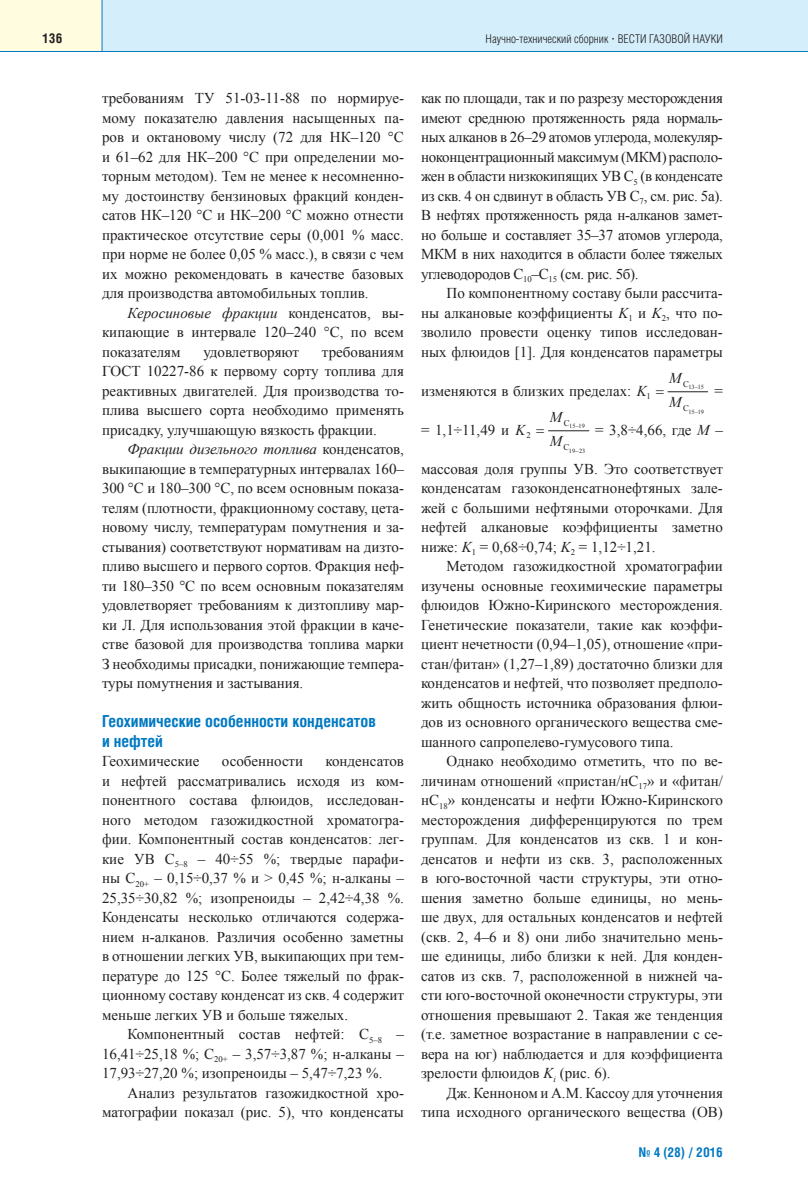
<style>
.page{position:relative;width:808px;height:1191px;background:#fff}
.page>*{position:absolute;margin:0;border:0;box-sizing:border-box;transform-origin:0 0}
.t1{font:700 16.5px/19.5px "Helios Cond";color:#0079c2}
.t2{font:15px/19.5px "Times New Roman";color:#231f20;text-align:justify}
.t3{font:italic 15px/24px "Times New Roman";color:#231f20}
.t4{font:700 13.5px "Helios Cond";color:#0079c2}
.t5{font:700 13.5px "Helios Cond";color:#231f20}
.t6{font:300 12px "Helios Cond";color:#231f20}
.t7{font:8.7px "Times New Roman";color:#231f20}
.t8{font:6.3px "Times New Roman";color:#231f20}
.s1{font-family:"Times New Roman";font-weight:700}
.s2{font-style:italic}
</style>
<div class="page">
<div style="left:102px;top:0;width:706px;height:51px;background:#d4effb"></div>
<div style="left:0;top:0;width:102px;height:51px;background:#fffce0"></div>
<hr style="left:0;top:51px;width:808px;height:1px;background:#0079c2">
<hr style="left:102px;top:0;width:1px;height:51px;background:#0079c2">
<hr style="left:668px;top:391px;width:40px;height:1px;background:#231f20">
<hr style="left:548px;top:430px;width:41px;height:1px;background:#231f20">
<p class="t5" style="left:42px;top:33px;width:21px">136</p>
<p class="t6" style="left:486px;top:34px;width:239px">Научно-технический сборник <span class="s1">·</span> ВЕСТИ ГАЗОВОЙ НАУКИ</p>
<p class="t2" style="left:102px;top:88px;width:303px">требованиям ТУ 51-03-11-88 по нормируе&shy;мому показателю давления насыщенных па&shy;ров и октановому числу (72 для НК–120 °С и 61–62 для НК–200 °С при определении мо&shy;торным методом). Тем не менее к несомненно&shy;му достоинству бензиновых фракций конден&shy;сатов НК–120 °С и НК–200 °С можно отнести практическое отсутствие серы (0,001 % масс. при норме не более 0,05 % масс.), в связи с чем их можно рекомендовать в качестве базовых для производства автомобильных топлив.</p>
<p class="t2" style="left:102px;top:303px;width:303px;text-indent:26px"><span class="s2">Керосиновые фракции</span> конденсатов, вы&shy;кипающие в интервале 120–240 °С, по всем показателям</p>
<p class="t2" style="left:102px;top:342px;width:303px;text-indent:220px">требованиям ГОСТ 10227-86 к первому сорту топлива для реактивных двигателей. Для производства то&shy;плива высшего сорта необходимо применять присадку, улучшающую вязкость фракции.</p>
<p class="t2" style="left:102px;top:439px;width:303px;text-indent:26px"><span class="s2">Фракции дизельного топлива</span> конденсатов, выкипающие в температурных интервалах 160– 300 °С и 180–300 °С, по всем основным показа&shy;телям (плотности, фракционному составу, цета&shy;новому числу, температурам помутнения и за&shy;стывания) соответствуют нормативам на дизто&shy;пливо высшего и первого сортов. Фракция неф&shy;ти 180–350 °С по всем основным показателям удовлетворяет требованиям к дизтопливу мар&shy;ки Л. Для использования этой фракции в каче&shy;стве базовой для производства топлива марки З необходимы присадки, понижающие темпера&shy;туры помутнения и застывания.</p>
<p class="t1" style="left:102px;top:713px;width:275px">Геохимические особенности конденсатов и нефтей</p>
<p class="t2" style="left:102px;top:751px;width:99px">Геохимические</p>
<p class="t2" style="left:222px;top:751px;width:83px">особенности</p>
<p class="t2" style="left:203px;top:342px;width:97px">удовлетворяют</p>
<p class="t2" style="left:102px;top:751px;width:303px;text-indent:223px">конденсатов и нефтей рассматривались исходя из ком&shy;понентного состава флюидов, исследован&shy;ного методом газожидкостной хроматогра&shy;фии. Компонентный состав конденсатов: лег&shy;кие УВ С<sub>5–8</sub> – 40÷55 %; твердые парафи&shy;ны С<sub>20+</sub> – 0,15÷0,37 % и &gt; 0,45 %; н-алканы – 25,35÷30,82 %; изопреноиды – 2,42÷4,38 %.<br>Конденсаты несколько отличаются содержа&shy;нием н-алканов. Различия особенно заметны в отношении легких УВ, выкипающих при тем&shy;пературе до 125 °С. Более тяжелый по фрак&shy;ционному составу конденсат из скв. 4 содержит меньше легких УВ и больше тяжелых.</p>
<p class="t2" style="left:102px;top:1024px;width:303px;text-indent:26px">Компонентный состав нефтей: С<sub>5–8</sub> – 16,41÷25,18 %; С<sub>20+</sub> – 3,57÷3,87 %; н-алканы – 17,93÷27,20 %; изопреноиды – 5,47÷7,23 %.</p>
<p class="t2" style="left:102px;top:1083px;width:303px;text-align:right">Анализ результатов газожидкостной хро&shy;матографии показал (рис. 5), что конденсаты</p>
<p class="t2" style="left:421px;top:88px;width:303px">как по площади, так и по разрезу месторождения имеют среднюю протяженность ряда нормаль&shy;ных алканов в 26–29 атомов углерода, молекуляр&shy;ноконцентрационный максимум (МКМ) располо&shy;жен в области низкокипящих УВ С<sub>5</sub> (в конденсате из скв. 4 он сдвинут в область УВ С<sub>7</sub>, см. рис. 5а).<br>В нефтях протяженность ряда н-алканов замет&shy;но больше и составляет 35–37 атомов углерода, МКМ в них находится в области более тяжелых углеводородов С<sub>10</sub>–С<sub>15</sub> (см. рис. 5б).</p>
<p class="t2" style="left:421px;top:283px;width:303px;text-indent:26px">По компонентному составу были рассчита&shy;ны алкановые коэффициенты <span class="s2">K</span><sub>1</sub> и <span class="s2">K</span><sub>2</sub>, что по&shy;зволило провести оценку типов исследован&shy;ных флюидов [1]. Для конденсатов параметры</p>
<p class="t2" style="left:421px;top:381px;width:227px">изменяются в близких пределах: <span class="s2">K</span></p>
<p class="t8" style="left:688px;top:384px;width:17px">13–15</p>
<p class="t8" style="left:688px;top:408px;width:17px">15–19</p>
<p class="t3" style="left:669px;top:366px;width:14px">M<br>M</p>
<p class="t2" style="left:714px;top:381px;width:10px">=</p>
<p class="t7" style="left:646px;top:392px;width:6px">1</p>
<p class="t3" style="left:550px;top:405px;width:14px">M<br>M</p>
<p class="t2" style="left:421px;top:420px;width:106px">= 1,1÷11,49 и <span class="s2">K</span></p>
<p class="t8" style="left:569px;top:423px;width:17px">15–19</p>
<p class="t8" style="left:569px;top:447px;width:18px">19–23</p>
<p class="t2" style="left:595px;top:420px;width:129px">= 3,8÷4,66, где <span class="s2">M</span> –</p>
<p class="t2" style="left:421px;top:459px;width:303px">массовая доля группы УВ. Это соответствует конденсатам газоконденсатнонефтяных зале&shy;жей с большими нефтяными оторочками. Для нефтей алкановые коэффициенты заметно ниже: <span class="s2">K</span><sub>1</sub> = 0,68÷0,74; <span class="s2">K</span><sub>2</sub> = 1,12÷1,21.</p>
<p class="t2" style="left:421px;top:556px;width:303px;text-indent:26px">Методом газожидкостной хроматографии изучены основные геохимические параметры флюидов Южно-Киринского месторождения.<br>Генетические показатели, такие как коэффи&shy;циент нечетности (0,94–1,05), отношение «при&shy;стан/фитан» (1,27–1,89) достаточно близки для конденсатов и нефтей, что позволяет предполо&shy;жить общность источника образования флюи&shy;дов из основного органического вещества сме&shy;шанного сапропелево-гумусового типа.</p>
<p class="t2" style="left:421px;top:751px;width:303px;text-indent:26px">Однако необходимо отметить, что по ве&shy;личинам отношений «пристан/нС<sub>17</sub>» и «фитан/ нС<sub>18</sub>» конденсаты и нефти Южно-Киринского месторождения дифференцируются по трем группам. Для конденсатов из скв. 1 и кон&shy;денсатов и нефти из скв. 3, расположенных в юго-восточной части структуры, эти отно&shy;шения заметно больше единицы, но мень&shy;ше двух, для остальных конденсатов и нефтей (скв. 2, 4–6 и 8) они либо значительно мень&shy;ше единицы, либо близки к ней. Для конден&shy;сатов из скв. 7, расположенной в нижней ча&shy;сти юго-восточной оконечности структуры, эти отношения превышают 2. Такая же тенденция (т.е. заметное возрастание в направлении с се&shy;вера на юг) наблюдается и для коэффициента зрелости флюидов <span class="s2">K</span><sub>i</sub> (рис. 6).</p>
<p class="t2" style="left:421px;top:1083px;width:303px;text-align:right">Дж. Кенноном и А.М. Кассоу для уточнения типа исходного органического вещества (ОВ)</p>
<p class="t7" style="left:526px;top:431px;width:6px">2</p>
<p class="t4" style="left:639px;top:1147px;width:86px">№ 4 (28) / 2016</p>
</div>
